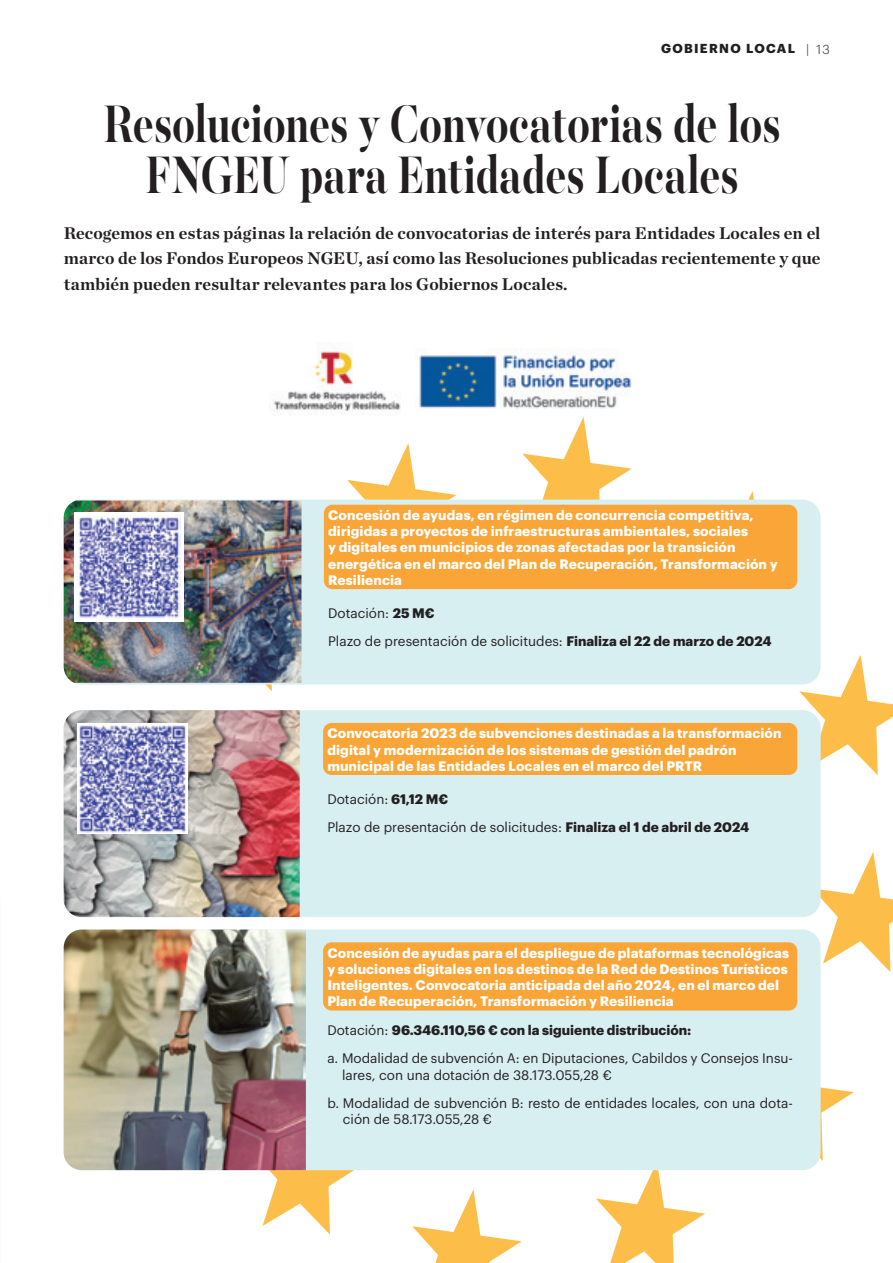
<style>
.page{position:relative;width:893px;height:1263px;background:#fff}
.page>*{position:absolute;margin:0;border:0;box-sizing:border-box;transform-origin:0 0}
.t1{font:700 58.8px/51px "Majesti Banner";color:#231f20;text-align:center;scale:.71 1}
.t2{font:700 17.25px/25.5px "Chronicle Deck";letter-spacing:.01em;color:#231f20;text-align:justify}
.t3{font:700 13.5px/16.2px "Graphik";letter-spacing:.01em;color:#fff}
.t4{font:13.5px/28.2px "Graphik";color:#231f20}
.t5{font:700 12.75px "Graphik";letter-spacing:.105em;color:#231f20}
.s1{font-weight:300}
.s2{font-weight:700}
</style>
<div class="page">
<svg style="left:412px;top:1189px;width:110px;height:74px"></svg>
<svg style="left:522px;top:417px;width:110px;height:83px"></svg>
<svg style="left:347px;top:443px;width:110px;height:57px"></svg>
<svg style="left:691px;top:491px;width:110px;height:9px"></svg>
<svg style="left:252px;top:1170px;width:103px;height:64px"></svg>
<svg style="left:596px;top:1170px;width:109px;height:93px"></svg>
<svg style="left:799px;top:655px;width:94px;height:120px"></svg>
<svg style="left:193px;top:684px;width:110px;height:7px"></svg>
<svg style="left:820px;top:1087px;width:34px;height:74px"></svg>
<svg style="left:821px;top:851px;width:72px;height:121px"></svg>
<img style="left:269px;top:350px;width:132px;height:64px">
<img style="left:419px;top:349px;width:213px;height:60px">
<div style="left:64px;top:500px;width:757px;height:184px;background:#d8eff2;border-radius:18px"></div>
<img style="left:64px;top:500px;width:237px;height:183px">
<div style="left:74px;top:512px;width:110px;height:110px;background:#fff"></div>
<img style="left:77px;top:517px;width:104px;height:102px">
<div style="left:324px;top:505px;width:473px;height:84px;background:#f9a538;border-radius:9px"></div>
<div style="left:64px;top:710px;width:757px;height:207px;background:#d8eff2;border-radius:18px"></div>
<img style="left:64px;top:710px;width:236px;height:207px">
<img style="left:78px;top:723px;width:109px;height:110px">
<div style="left:323px;top:723px;width:474px;height:52px;background:#f9a538;border-radius:9px"></div>
<div style="left:64px;top:929px;width:757px;height:241px;background:#d8eff2;border-radius:18px"></div>
<img style="left:64px;top:929px;width:242px;height:241px">
<div style="left:323px;top:942px;width:474px;height:68px;background:#f9a538;border-radius:9px"></div>
<p class="t5" style="left:661px;top:39px;width:170px">GOBIERNO LOCAL <span class="s1">| 13</span></p>
<h1 class="t1" style="left:104px;top:103px;width:955px">Resoluciones y Convocatorias de los<br>FNGEU para Entidades Locales</h1>
<p class="t2" style="left:64px;top:219px;width:758px">Recogemos en estas páginas la relación de convocatorias de interés para Entidades Locales en el marco de los Fondos Europeos NGEU, así como las Resoluciones publicadas recientemente y que también pueden resultar relevantes para los Gobiernos Locales.</p>
<p class="t3" style="left:328px;top:506px;width:451px">Concesión de ayudas, en régimen de concurrencia competitiva, dirigidas a proyectos de infraestructuras ambientales, sociales<br>y digitales en municipios de zonas afectadas por la transición energética en el marco del Plan de Recuperación, Transformación y Resiliencia</p>
<p class="t4" style="left:328px;top:598px;width:445px">Dotación: <span class="s2">25 M€<br></span>Plazo de presentación de solicitudes: <span class="s2">Finaliza el 22 de marzo de 2024</span></p>
<p class="t3" style="left:327px;top:724px;width:456px">Convocatoria 2023 de subvenciones destinadas a la transformación digital y modernización de los sistemas de gestión del padrón municipal de las Entidades Locales en el marco del PRTR</p>
<p class="t4" style="left:327px;top:784px;width:423px">Dotación: <span class="s2">61,12 M€<br></span>Plazo de presentación de solicitudes: <span class="s2">Finaliza el 1 de abril de 2024</span></p>
<p class="t3" style="left:327px;top:943px;width:463px">Concesión de ayudas para el despliegue de plataformas tecnológicas y soluciones digitales en los destinos de la Red de Destinos Turísticos Inteligentes. Convocatoria anticipada del año 2024, en el marco del Plan de Recuperación, Transformación y Resiliencia</p>
<p class="t4" style="left:327px;top:1015px;width:467px">Dotación: <span class="s2">96.346.110,56 € con la siguiente distribución:<br></span>a. Modalidad de subvención A: en Diputaciones, Cabildos y Consejos Insu-</p>
<p class="t4" style="left:327px;top:1059px;width:467px;text-indent:15px">lares, con una dotación de 38.173.055,28 €<br>b. Modalidad de subvención B: resto de entidades locales, con una dota-</p>
<p class="t4" style="left:343px;top:1104px;width:151px">ción de 58.173.055,28 €</p>
</div>
